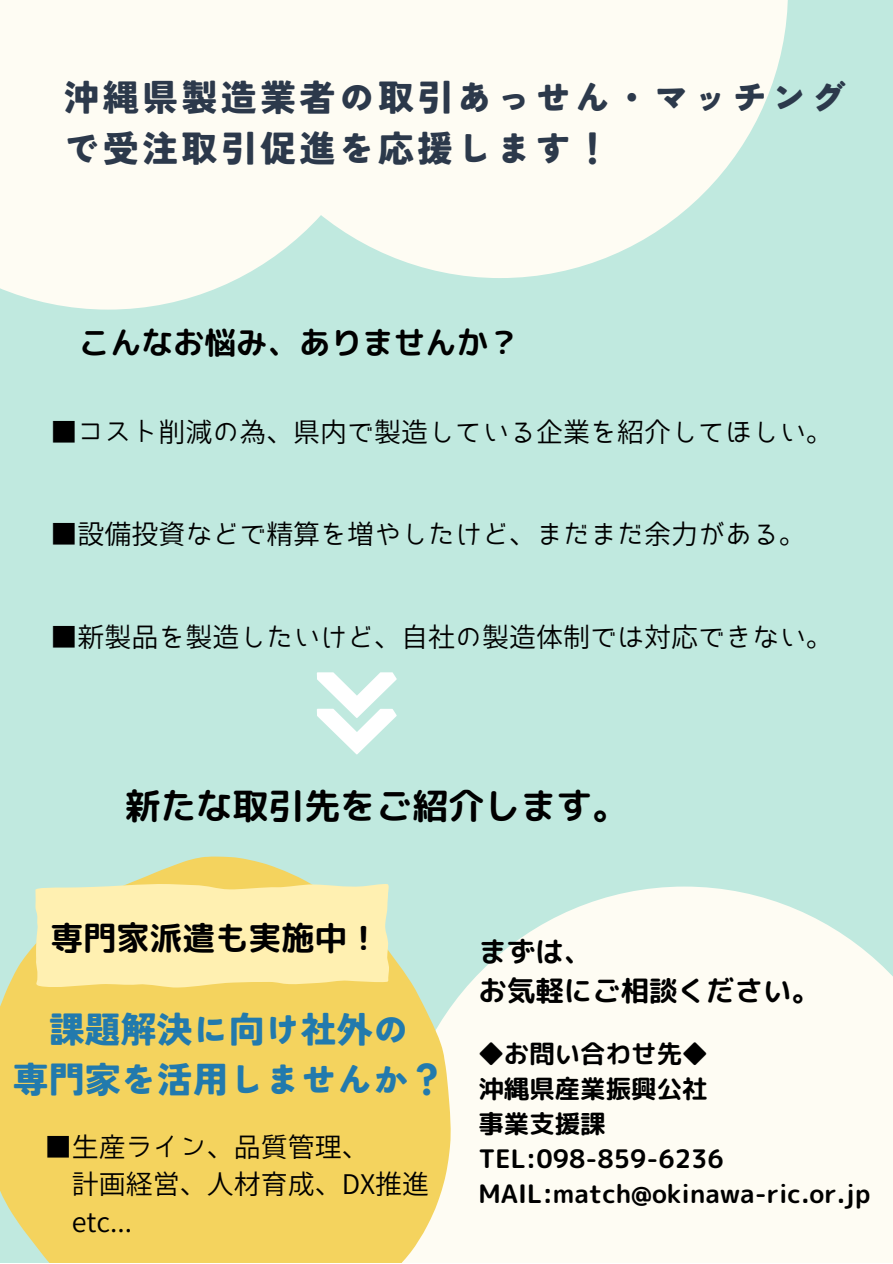
<style>
.page{position:relative;width:893px;height:1264px;background:#fff}
.page>*{position:absolute;margin:0;border:0;box-sizing:border-box;transform-origin:0 0}
.t1{font:900 36.15px/50.6px "Tsunagi Gothic";letter-spacing:.085em;color:#2c394b}
.t2{font:900 36px "Tsunagi Gothic";color:#227aad}
.t3{font:36px "rounded mplus 1 p bold";color:#000}
.t4{font:33px "rounded mplus 1 p bold";color:#000}
.t5{font:31.5px "rounded mplus 1 p bold";color:#000}
.t6{font:28.5px "rounded mplus 1 p bold";color:#000}
.t7{font:27px "Bokutachino Gothic 2";color:#000}
.t8{font:25.5px "rounded mplus 1 p bold";color:#000}
</style>
<div class="page">
<div style="left:0;top:0;width:892px;height:1262px;background:#c0e9df"></div>
<div style="left:0;top:0;width:239px;height:309px;background:#fefcf3"></div>
<svg style="left:212px;top:0;width:576px;height:278px;background:#f5f9f0"></svg>
<svg style="left:317px;top:672px;width:79px;height:82px"></svg>
<svg style="left:451px;top:886px;width:441px;height:376px;background:#f8faf1"></svg>
<svg style="left:0;top:856px;width:451px;height:406px;background:#ecd672"></svg>
<svg style="left:34px;top:883px;width:356px;height:106px;background:#fcedac"></svg>
<p class="t1" style="left:63px;top:72px;width:784px">沖縄県製造業者の取引あっせん・マッチングで受注取引促進を応援します！</p>
<p class="t5" style="left:79px;top:320px;width:442px">こんなお悩み、ありませんか？</p>
<p class="t7" style="left:50px;top:418px;width:784px">■コスト削減の為、県内で製造している企業を紹介してほしい。</p>
<p class="t7" style="left:50px;top:520px;width:757px">■設備投資などで精算を増やしたけど、まだまだ余力がある。</p>
<p class="t7" style="left:50px;top:622px;width:784px">■新製品を製造したいけど、自社の製造体制では対応できない。</p>
<p class="t3" style="left:125px;top:780px;width:505px">新たな取引先をご紹介します。</p>
<p class="t4" style="left:50px;top:914px;width:331px">専門家派遣も実施中！</p>
<p class="t2" style="left:49px;top:1011px;width:361px">課題解決に向け社外の</p>
<p class="t2" style="left:13px;top:1061px;width:433px">専門家を活用しませんか？</p>
<p class="t7" style="left:45px;top:1133px;width:325px">■生産ライン、品質管理、</p>
<p class="t7" style="left:72px;top:1170px;width:359px">計画経営、人材育成、DX推進</p>
<p class="t7" style="left:72px;top:1208px;width:62px">etc...</p>
<p class="t6" style="left:478px;top:931px;width:115px">まずは、</p>
<p class="t6" style="left:478px;top:970px;width:343px">お気軽にご相談ください。</p>
<p class="t8" style="left:478px;top:1035px;width:231px">◆お問い合わせ先◆</p>
<p class="t8" style="left:478px;top:1070px;width:231px">沖縄県産業振興公社</p>
<p class="t8" style="left:478px;top:1105px;width:129px">事業支援課</p>
<p class="t8" style="left:478px;top:1140px;width:247px">TEL:098-859-6236</p>
<p class="t8" style="left:478px;top:1175px;width:393px">MAIL:match@okinawa-ric.or.jp</p>
</div>
